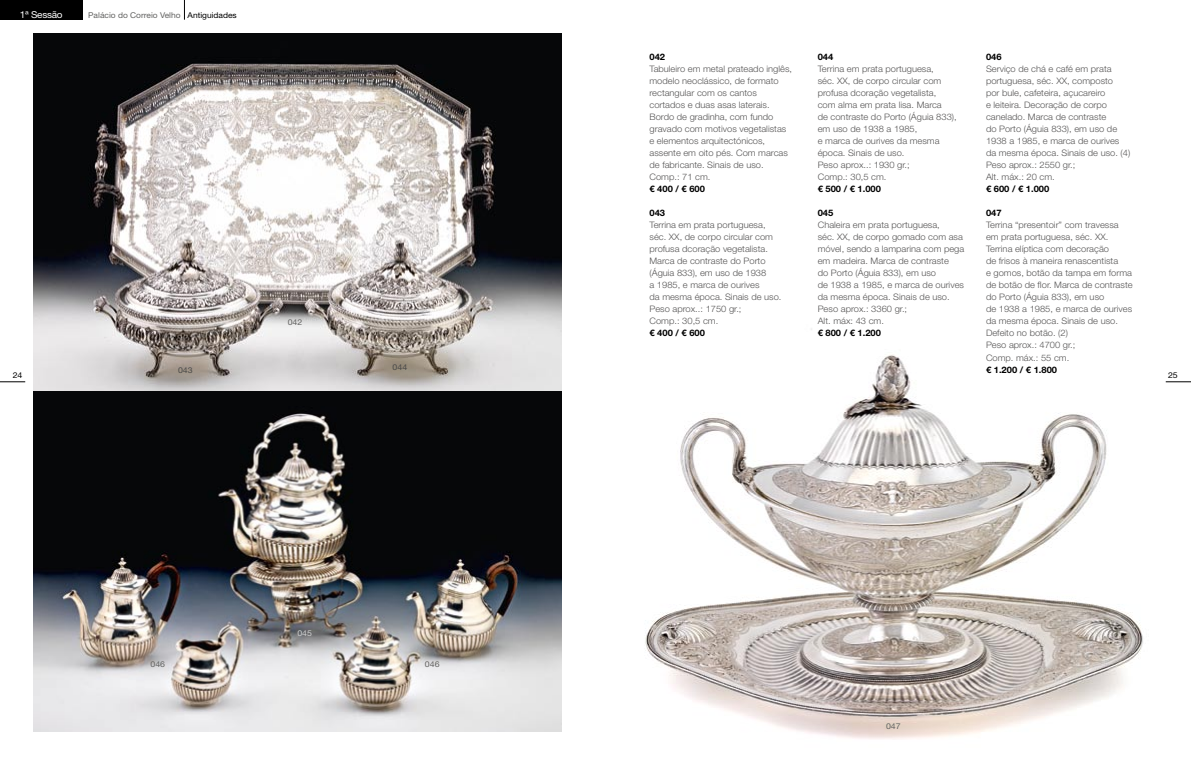
<style>
.page{position:relative;width:1191px;height:766px;background:#fff}
.page>*{position:absolute;margin:0;border:0;box-sizing:border-box;transform-origin:0 0}
.t1{font:9.5px "Helvetica Neue LT Std";letter-spacing:-.03em;color:#fff;scale:1.05 1}
.t2{font:300 8.9px/12px "Helvetica Neue LT Std";color:#575656;scale:1.05 1}
.t3{font:8px "Helvetica Neue LT Std";color:#636362;scale:1.05 1}
.t4{font:8px "Helvetica Neue LT Std";color:#636362;scale:1.1 1}
.t5{font:8px "Helvetica Neue LT Std";color:#494948;scale:1.1 1}
.t6{font:8px "Helvetica Neue LT Std";color:#000;scale:1.1 1}
.t7{font:8px "Helvetica Neue LT Std";color:#cfd0d0;scale:1.1 1}
.s1{color:#000}
.s2{font-weight:700;color:#000}
</style>
<div class="page">
<svg style="left:0;top:381px;width:25px;height:1px"></svg>
<svg style="left:184px;top:0;width:1px;height:20px"></svg>
<div style="left:0;top:0;width:82px;height:20px;background:#000"></div>
<svg style="left:1165px;top:381px;width:26px;height:1px"></svg>
<img style="left:645px;top:328px;width:498px;height:411px">
<img style="left:33px;top:34px;width:528px;height:358px">
<img style="left:33px;top:392px;width:528px;height:338px">
<p class="t1" style="left:20px;top:9px;width:42px">1ª Sessão</p>
<p class="t3" style="left:88px;top:10px;width:143px">Palácio do Correio Velho <span class="s1">Antiguidades</span></p>
<p class="t6" style="left:13px;top:370px;width:10px">24</p>
<p class="t5" style="left:178px;top:365px;width:15px">043</p>
<p class="t4" style="left:288px;top:317px;width:15px">042</p>
<p class="t5" style="left:392px;top:362px;width:15px">044</p>
<p class="t2" style="left:649px;top:51px;width:137px"><span class="s2">042<br></span>Tabuleiro em metal prateado inglês, modelo neoclássico, de formato rectangular com os cantos cortados e duas asas laterais.<br>Bordo de gradinha, com fundo gravado com motivos vegetalistas e elementos arquitectónicos, assente em oito pés. Com marcas de fabricante. Sinais de uso.<br>Comp.: 71 cm.<br><span class="s2">€ 400 / € 600</span></p>
<p class="t2" style="left:649px;top:207px;width:127px"><span class="s2">043<br></span>Terrina em prata portuguesa, séc. XX, de corpo circular com profusa dcoração vegetalista.<br>Marca de contraste do Porto (Águia 833), em uso de 1938<br>a 1985, e marca de ourives<br>da mesma época. Sinais de uso.<br>Peso aprox..: 1750 gr.;<br>Comp.: 30,5 cm.<br><span class="s2">€ 400 / € 600</span></p>
<p class="t2" style="left:817px;top:51px;width:134px"><span class="s2">044<br></span>Terrina em prata portuguesa,<br>séc. XX, de corpo circular com profusa dcoração vegetalista,<br>com alma em prata lisa. Marca<br>de contraste do Porto (Águia 833), em uso de 1938 a 1985,<br>e marca de ourives da mesma época. Sinais de uso.<br>Peso aprox..: 1930 gr.;<br>Comp.: 30,5 cm.<br><span class="s2">€ 500 / € 1.000</span></p>
<p class="t2" style="left:817px;top:207px;width:141px"><span class="s2">045<br></span>Chaleira em prata portuguesa,<br>séc. XX, de corpo gomado com asa móvel, sendo a lamparina com pega em madeira. Marca de contraste<br>do Porto (Águia 833), em uso<br>de 1938 a 1985, e marca de ourives da mesma época. Sinais de uso.<br>Peso aprox.: 3360 gr.;<br>Alt. máx: 43 cm.<br><span class="s2">€ 800 / € 1.200</span></p>
<p class="t2" style="left:986px;top:51px;width:139px"><span class="s2">046<br></span>Serviço de chá e café em prata portuguesa, séc. XX, composto<br>por bule, cafeteira, açucareiro<br>e leiteira. Decoração de corpo canelado. Marca de contraste<br>do Porto (Águia 833), em uso de<br>1938 a 1985, e marca de ourives da mesma época. Sinais de uso. (4)<br>Peso aprox.: 2550 gr.;<br>Alt. máx.: 20 cm.<br><span class="s2">€ 600 / € 1.000</span></p>
<p class="t2" style="left:986px;top:207px;width:141px"><span class="s2">047<br></span>Terrina “presentoir” com travessa em prata portuguesa, séc. XX.<br>Terrina elíptica com decoração<br>de frisos à maneira renascentista<br>e gomos, botão da tampa em forma de botão de flor. Marca de contraste do Porto (Águia 833), em uso<br>de 1938 a 1985, e marca de ourives da mesma época. Sinais de uso.<br>Defeito no botão. (2)<br>Peso aprox.: 4700 gr.;<br>Comp. máx.: 55 cm.<br><span class="s2">€ 1.200 / € 1.800</span></p>
<p class="t6" style="left:1168px;top:370px;width:10px">25</p>
<p class="t7" style="left:297px;top:628px;width:15px">045</p>
<p class="t4" style="left:150px;top:659px;width:15px">046</p>
<p class="t4" style="left:425px;top:659px;width:15px">046</p>
<p class="t4" style="left:886px;top:721px;width:15px">047</p>
</div>
